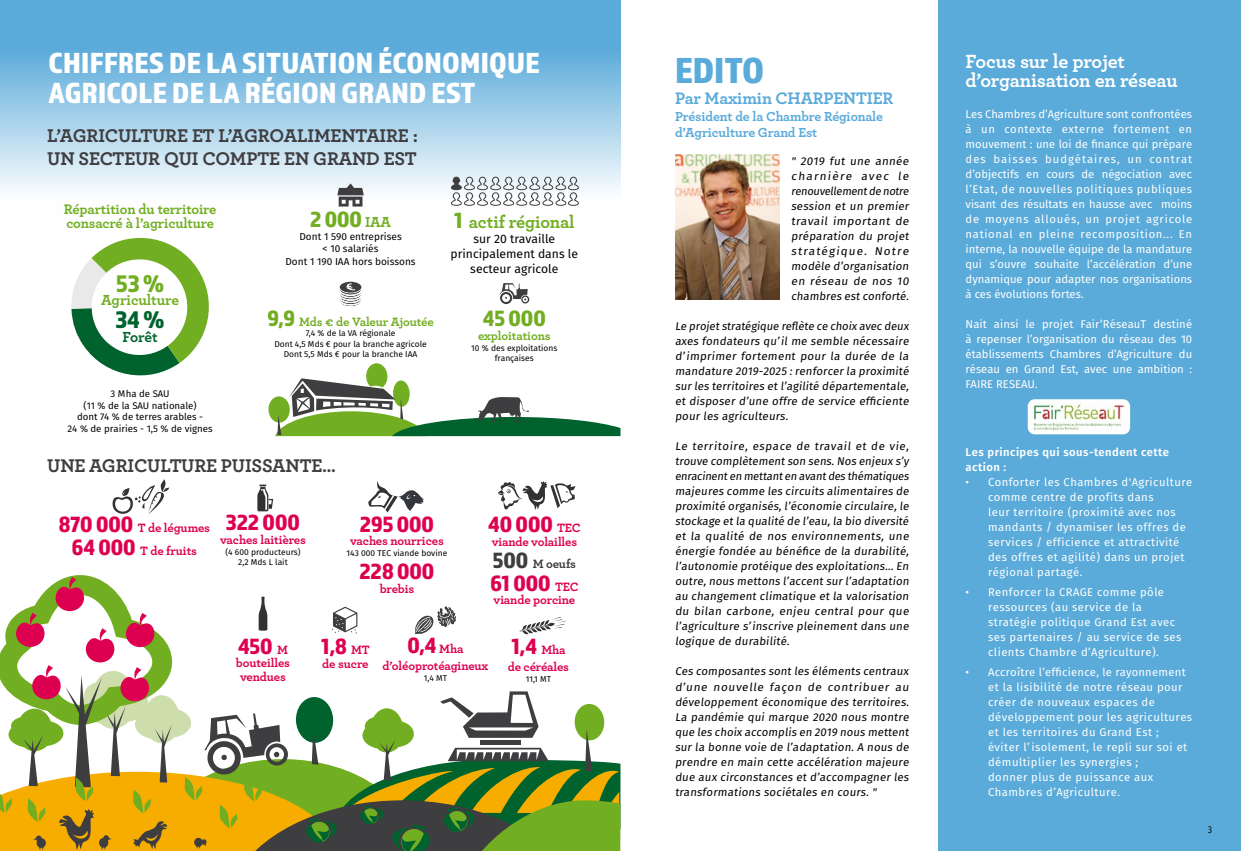
<style>
.page{position:relative;width:1241px;height:851px;background:#fff}
.page>*{position:absolute;margin:0;border:0;box-sizing:border-box;transform-origin:0 0}
.t1{font:37.5px "Almaq Refined";color:#5aaada}
.t2{font:30.12px/30.1px "Almaq Refined";letter-spacing:.01em;color:#fff}
.t3{font:24.88px "Almaq Refined";color:#71ae21}
.t4{font:24.88px "Almaq Refined";color:#00632e}
.t5{font:22.88px "Almaq Refined";color:#de0050}
.t6{font:22.88px "Almaq Refined";color:#71ae21}
.t7{font:700 20px/18.8px "Archer";letter-spacing:-.01em;color:#fff}
.t8{font:700 19.25px "Archer";letter-spacing:-.01em;color:#3e3d40}
.t9{font:700 18.25px "Archer";letter-spacing:-.01em;color:#71ae21}
.t10{font:700 17.5px "Archer";letter-spacing:-.01em;color:#5aaada}
.t11{font:700 15.25px "Archer";letter-spacing:-.01em;color:#71ae21}
.t12{font:700 15.25px "Archer";letter-spacing:-.02em;color:#00632e}
.t13{font:700 14.5px/13.9px "Archer";letter-spacing:-.01em;color:#71ae21}
.t14{font:700 13.75px "Archer";letter-spacing:-.01em;color:#5aaada}
.t15{font:700 12.62px/22.5px "Archer";letter-spacing:-.01em;color:#de0050;text-align:center}
.t16{font:700 12.62px "Archer";letter-spacing:-.01em;color:#71ae21}
.t17{font:12.12px/14.9px "Fira Sans";color:#000;text-align:center}
.t18{font:11.25px/15px "Fira Sans";letter-spacing:.02em;color:#000;text-align:justify}
.t19{font:11.25px/15px "Fira Sans";letter-spacing:.04em;color:#fff}
.t20{font:600 11.25px/15px "Fira Sans";letter-spacing:.04em;color:#fff}
.t21{font:10px/12.4px "Fira Sans";color:#000;text-align:center}
.t22{font:10px "Fira Sans Condensed";color:#000}
.t23{font:9.62px/11.8px "Fira Sans";color:#000;text-align:center}
.t24{font:8.5px/10.4px "Fira Sans";color:#000;text-align:center}
.s1{font-family:"Archer";font-weight:700;font-size:15.12px}
.s2{font-family:"Almaq Refined";font-weight:400;font-size:22.88px}
.s3{font-family:"Archer";font-weight:700;font-size:12.62px}
.s4{font-family:"Almaq Refined";font-weight:400;font-size:22.88px;color:#3e3d40}
.s5{color:#3e3d40}
</style>
<div class="page">
<div style="left:938px;top:0;width:302px;height:850px;background:#5aaada"></div>
<svg style="left:0;top:0;width:620px;height:207px;background:#98cae7"></svg>
<img style="left:675px;top:154px;width:104px;height:145px">
<svg style="left:71px;top:238px;width:138px;height:138px"></svg>
<svg style="left:499px;top:283px;width:30px;height:21px"></svg>
<svg style="left:339px;top:282px;width:23px;height:25px"></svg>
<svg style="left:450px;top:176px;width:129px;height:30px"></svg>
<svg style="left:337px;top:183px;width:27px;height:23px"></svg>
<svg style="left:257px;top:484px;width:16px;height:27px"></svg>
<svg style="left:497px;top:481px;width:79px;height:29px"></svg>
<svg style="left:112px;top:479px;width:57px;height:35px"></svg>
<svg style="left:0;top:575px;width:620px;height:275px"></svg>
<svg style="left:368px;top:481px;width:55px;height:31px"></svg>
<div style="left:268px;top:396px;width:22px;height:27px;background:#71ae21;border-radius:50%"></div>
<svg style="left:275px;top:363px;width:345px;height:73px"></svg>
<div style="left:1027px;top:399px;width:102px;height:35px;background:#fff;border-radius:7px"></div>
<img style="left:1033px;top:403px;width:91px;height:28px">
<h2 class="t2" style="left:49px;top:46px;width:493px">CHIFFRES DE LA SITUATION ÉCONOMIQUE<br>AGRICOLE DE LA RÉGION GRAND EST</h2>
<h1 class="t1" style="left:675px;top:48px;width:91px">EDITO</h1>
<h3 class="t10" style="left:675px;top:85px;width:220px">Par Maximin CHARPENTIER</h3>
<p class="t14" style="left:675px;top:105px;width:209px">Président de la Chambre Régionale</p>
<h3 class="t8" style="left:47px;top:120px;width:372px">L’AGRICULTURE ET L’AGROALIMENTAIRE :</h3>
<p class="t14" style="left:675px;top:122px;width:144px">d’Agriculture Grand Est</p>
<h3 class="t8" style="left:47px;top:143px;width:371px">UN SECTEUR QUI COMPTE EN GRAND EST</h3>
<p class="t18" style="left:791px;top:153px;width:121px">" 2019 fut une année charnière avec le renouvellementde notre session et un premier travail important de préparation du projet stratégique. Notre modèle d’organisation en réseau de nos 10 chambres est conforté.</p>
<p class="t18" style="left:675px;top:318px;width:237px">Le proj et stratégique reflète ce choix avec deux axes fondateurs qu’il me semble nécessaire d’imprimer fortement pour la durée de la mandature 2019-2025 : renforcer la proximité sur les territoires et l’agilité départementale, et disposer d’une offre de service efficiente pour les agriculteurs.</p>
<p class="t18" style="left:675px;top:438px;width:237px">Le territoire, espace de travail et de vie, trouve complètement son sens.Nos enjeux s’y enracinenten mettanten avantdes thématiques majeures comme les circuits alimentaires de proximité organisés, l’économie circulaire, le stockage et la qualité de l’eau,la bio diversité et la qualité de nos environnements, une énergie fondée au bénéfice de la durabilité, l’autonomie protéique des exploitations… En outre, nous mettons l’accent sur l’adaptation au changement climatique et la valorisation du bilan carbone, enjeu central pour que l’agriculture s’inscrive pleinement dans une logique de durabilité.</p>
<p class="t18" style="left:675px;top:663px;width:237px">Ces composantes sont les éléments centraux d’une nouvelle façon de contribuer au développement économique des territoires.<br>La pandémie qui marque 2020 nous montre que les choix accomplis en 2019 nous mettent sur la bonne voie de l’adaptation. A nous de prendre en main cette accélération majeure due aux circonstances et d’accompagner les transformations sociétales en cours. "</p>
<p class="t13" style="left:64px;top:201px;width:154px">Répartition du territoire consacré à l’agriculture</p>
<h3 class="t6" style="left:310px;top:206px;width:83px">2 000 <span class="s1">IAA</span></h3>
<p class="t21" style="left:285px;top:230px;width:132px">Dont 1 590 entreprises<br>&lt; 10 salariés<br>Dont 1 190 IAA hors boissons</p>
<h3 class="t9" style="left:454px;top:208px;width:122px"><span class="s2">1</span> actif régional</h3>
<p class="t17" style="left:450px;top:231px;width:129px">sur 20 travaille principalement dans le secteur agricole</p>
<h3 class="t3" style="left:116px;top:268px;width:49px">53 %</h3>
<h3 class="t11" style="left:101px;top:288px;width:79px">Agriculture</h3>
<p class="t16" style="left:267px;top:312px;width:168px"><span class="s2">9,9</span> Mds € de Valeur Ajoutée</p>
<p class="t24" style="left:274px;top:328px;width:154px">7,4 % de la VA régionale<br>Dont 4,5 Mds € pour la branche agricole<br>Dont 5,5 Mds € pour la branche IAA</p>
<h3 class="t6" style="left:483px;top:305px;width:64px">45 000</h3>
<p class="t16" style="left:478px;top:326px;width:74px">exploitations</p>
<p class="t24" style="left:471px;top:342px;width:87px">10 % des exploitations françaises</p>
<h3 class="t4" style="left:116px;top:304px;width:50px">34 %</h3>
<h3 class="t12" style="left:123px;top:325px;width:37px">Forêt</h3>
<p class="t23" style="left:67px;top:387px;width:147px">3 Mha de SAU<br>(11 % de la SAU nationale)<br>dont 74 % de terres arables -<br>24 % de prairies - 1,5 % de vignes</p>
<h3 class="t8" style="left:47px;top:450px;width:290px">UNE AGRICULTURE PUISSANTE…</h3>
<h3 class="t5" style="left:226px;top:509px;width:75px">322 000</h3>
<p class="t15" style="left:220px;top:528px;width:87px">vaches laitières</p>
<p class="t24" style="left:225px;top:546px;width:77px">(4 600 producteurs)<br>2,2 Mds L lait</p>
<h3 class="t5" style="left:360px;top:510px;width:76px">295 000</h3>
<p class="t15" style="left:350px;top:529px;width:95px">vaches nourrices</p>
<p class="t24" style="left:346px;top:547px;width:102px">143 000 TEC viande bovine</p>
<h3 class="t5" style="left:488px;top:510px;width:94px">40 000 <span class="s3">TEC</span></h3>
<p class="t15" style="left:491px;top:529px;width:87px;text-align:left">viande volailles<br><span class="s4">500</span> <span class="s5">M oeufs</span></p>
<h3 class="t5" style="left:490px;top:569px;width:90px">61 000 <span class="s3">TEC</span></h3>
<p class="t15" style="left:493px;top:588px;width:83px">viande porcine</p>
<p class="t15" style="left:59px;top:516px;width:153px"><span class="s2">870 000</span> T de légumes<br><span class="s2">64 000</span> T de fruits</p>
<h3 class="t5" style="left:359px;top:558px;width:76px">228 000</h3>
<p class="t15" style="left:379px;top:577px;width:36px">brebis</p>
<h3 class="t5" style="left:407px;top:631px;width:58px">0,4 <span class="s3">Mha</span></h3>
<p class="t15" style="left:382px;top:654px;width:107px">d’oléoprotéagineux</p>
<p class="t24" style="left:423px;top:672px;width:25px">1,4 MT</p>
<h3 class="t5" style="left:238px;top:632px;width:51px">450 <span class="s3">M</span></h3>
<p class="t15" style="left:236px;top:655px;width:56px;line-height:13.9px">bouteilles vendues</p>
<h3 class="t5" style="left:321px;top:632px;width:50px">1,8 <span class="s3">MT</span></h3>
<p class="t15" style="left:322px;top:651px;width:48px">de sucre</p>
<h3 class="t5" style="left:511px;top:632px;width:56px">1,4 <span class="s3">Mha</span></h3>
<p class="t15" style="left:507px;top:655px;width:63px">de céréales</p>
<p class="t24" style="left:526px;top:673px;width:27px">11,1 MT</p>
<h3 class="t7" style="left:965px;top:51px;width:213px">Focus sur le projet d’organisation en réseau</h3>
<p class="t19" style="left:965px;top:106px;width:228px;text-align:justify">Les Chambres d’Agriculture sont confrontées à un contexte externe fortement en mouvement : une loi de finance qui prépare des baisses budgétaires, un contrat d’objectifs en cours de négociation avec l’Etat, de nouvelles politiques publiques visant des résultats en hausse avec moins de moyens alloués, un projet agricole national en pleine recomposition... En interne, la nouvelle équipe de la mandature qui s’ouvre souhaite l’accélération d’une dynamique pour adapter nos organisations à ces évolutions fortes.</p>
<p class="t19" style="left:965px;top:316px;width:228px;text-align:justify">Nait ainsi le projet Fair’RéseauT destiné à repenser l’organisation du réseau des 10 établissements Chambres d’Agriculture du réseau en Grand Est, avec une ambition :<br>FAIRE RESEAU.</p>
<p class="t20" style="left:965px;top:443px;width:205px">Les principes qui sous-tendent cette action :</p>
<p class="t19" style="left:987px;top:474px;width:205px;text-indent:-22px">• Conforter les Chambres d'Agriculture comme centre de profits dans<br>leur territoire (proximité avec nos mandants / dynamiser les offres de services / efficience et attractivité des offres et agilité) dans un projet régional partagé.</p>
<p class="t19" style="left:987px;top:584px;width:195px;text-indent:-22px">• Renforcer la CRAGE comme pôle ressources (au service de la stratégie politique Grand Est avec ses partenaires / au service de ses clients Chambre d’Agriculture).</p>
<p class="t19" style="left:987px;top:663px;width:205px;text-indent:-22px">• Accroître l’efficience, le rayonnement et la lisibilité de notre réseau pour créer de nouveaux espaces de développement pour les agricultures et les territoires du Grand Est ; éviter l’isolement, le repli sur soi et démultiplier les synergies ;<br>donner plus de puissance aux Chambres d’Agriculture.</p>
<p class="t22" style="left:1207px;top:819px;width:6px">3</p>
</div>
